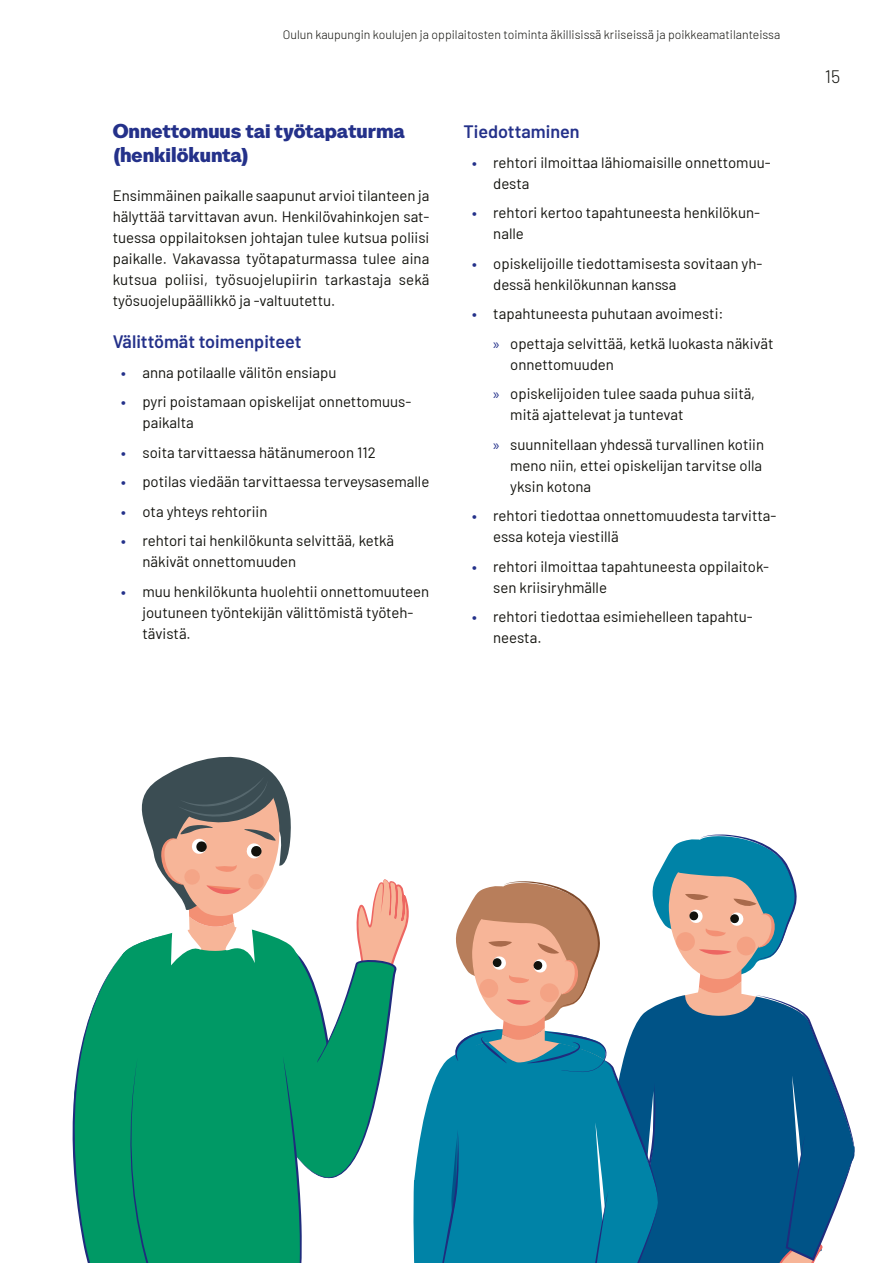
<style>
.page{position:relative;width:893px;height:1263px;background:#fff}
.page>*{position:absolute;margin:0;border:0;box-sizing:border-box;transform-origin:0 0}
.H3_otsikko{font:19.5px/24px "Oulun Graadi Otsikko";color:#24318a}
.H4_otsikko{font:600 18px "Barlow";color:#24318a}
.t1{font:300 18px "Barlow";color:#12120d}
.leipis{font:15px/21px "Barlow";color:#12120d}
.t2{font:300 12.3px "Barlow";color:#12120d}
.s1{font-weight:600;color:#24318a}
.s2{font-family:"Myriad Pro";color:#24318a}
</style>
<div class="page">
<svg style="left:72px;top:756px;width:783px;height:507px"></svg>
<p class="t2" style="left:283px;top:25px;width:499px">Oulun kaupungin koulujen ja oppilaitosten toiminta äkillisissä kriiseissä ja poikkeamatilanteissa</p>
<h3 class="H3_otsikko" style="left:113px;top:119px;width:294px">Onnettomuus tai työtapaturma (henkilökunta)</h3>
<p class="leipis" style="left:113px;top:184px;width:318px;text-align:justify">Ensimmäinen paikalle saapunut arvioi tilanteen ja hälyttää tarvittavan avun. Henkilövahinkojen sat&shy;tuessa oppilaitoksen johtajan tulee kutsua poliisi paikalle. Vakavassa työtapaturmassa tulee aina kutsua poliisi, työsuojelupiirin tarkastaja sekä työsuojelupäällikkö ja -valtuutettu.</p>
<h4 class="H4_otsikko" style="left:113px;top:328px;width:190px">Välittömät toimenpiteet</h4>
<p class="leipis" style="left:121px;top:360px;width:217px"><span class="s1">•</span> anna potilaalle välitön ensiapu</p>
<p class="leipis" style="left:142px;top:390px;width:270px;text-indent:-21px"><span class="s1">•</span> pyri poistamaan opiskelijat onnettomuus&shy;paikalta</p>
<p class="leipis" style="left:121px;top:440px;width:256px"><span class="s1">•</span> soita tarvittaessa hätänumeroon 112</p>
<p class="leipis" style="left:121px;top:470px;width:310px"><span class="s1">•</span> potilas viedään tarvittaessa terveysasemalle</p>
<p class="leipis" style="left:121px;top:499px;width:148px"><span class="s1">•</span> ota yhteys rehtoriin</p>
<p class="leipis" style="left:142px;top:529px;width:253px;text-indent:-21px"><span class="s1">•</span> rehtori tai henkilökunta selvittää, ketkä näkivät onnettomuuden</p>
<p class="leipis" style="left:142px;top:579px;width:288px;text-indent:-21px"><span class="s1">•</span> muu henkilökunta huolehtii onnettomuuteen joutuneen työntekijän välittömistä työteh&shy;tävistä.</p>
<h4 class="H4_otsikko" style="left:463px;top:118px;width:118px">Tiedottaminen</h4>
<p class="leipis" style="left:493px;top:150px;width:279px;text-indent:-21px"><span class="s1">•</span> rehtori ilmoittaa lähiomaisille onnettomuu&shy;desta</p>
<p class="leipis" style="left:493px;top:201px;width:268px;text-indent:-21px"><span class="s1">•</span> rehtori kertoo tapahtuneesta henkilökun&shy;nalle</p>
<p class="leipis" style="left:493px;top:251px;width:270px;text-indent:-21px"><span class="s1">•</span> opiskelijoille tiedottamisesta sovitaan yh&shy;dessä henkilökunnan kanssa</p>
<p class="leipis" style="left:472px;top:302px;width:253px"><span class="s1">•</span> tapahtuneesta puhutaan avoimesti:</p>
<p class="leipis" style="left:510px;top:331px;width:265px;text-indent:-17px"><span class="s2">»</span> opettaja selvittää, ketkä luokasta näkivät onnettomuuden</p>
<p class="leipis" style="left:510px;top:382px;width:246px;text-indent:-17px"><span class="s2">»</span> opiskelijoiden tulee saada puhua siitä, mitä ajattelevat ja tuntevat</p>
<p class="leipis" style="left:510px;top:432px;width:255px;text-indent:-17px"><span class="s2">»</span> suunnitellaan yhdessä turvallinen kotiin meno niin, ettei opiskelijan tarvitse olla yksin kotona</p>
<p class="leipis" style="left:493px;top:504px;width:285px;text-indent:-21px"><span class="s1">•</span> rehtori tiedottaa onnettomuudesta tarvitta&shy;essa koteja viestillä</p>
<p class="leipis" style="left:493px;top:554px;width:277px;text-indent:-21px"><span class="s1">•</span> rehtori ilmoittaa tapahtuneesta oppilaitok&shy;sen kriisiryhmälle</p>
<p class="leipis" style="left:493px;top:605px;width:261px;text-indent:-21px"><span class="s1">•</span> rehtori tiedottaa esimiehelleen tapahtu&shy;neesta.</p>
<p class="t1" style="left:825px;top:64px;width:17px">15</p>
</div>
